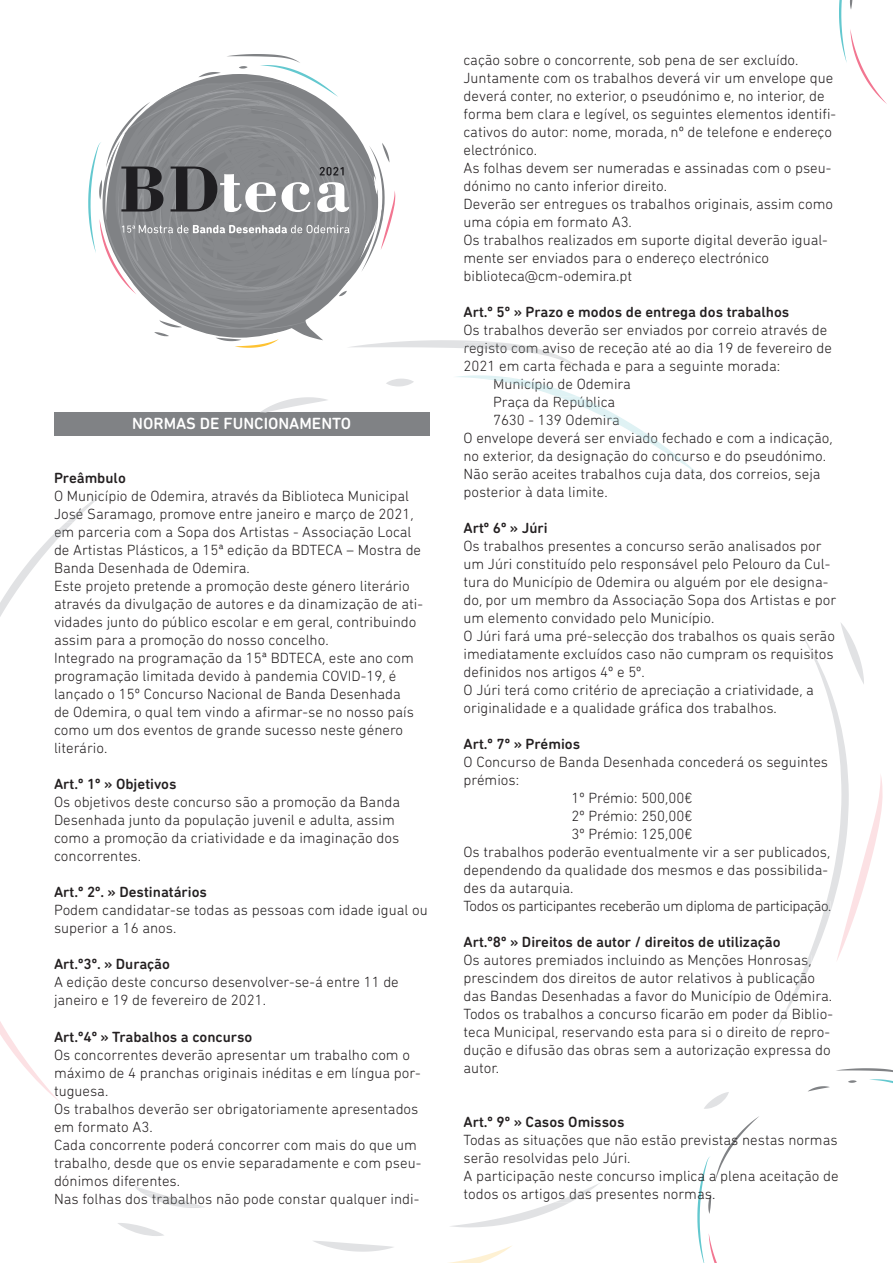
<style>
.page{position:relative;width:893px;height:1263px;background:#fff}
.page>*{position:absolute;margin:0;border:0;box-sizing:border-box;transform-origin:0 0}
.t1{font:500 16.5px "DIN Next Rounded LT Pro";color:#fff}
.t2{font:300 15px/18px "DIN Next Rounded LT Pro";color:#231f20}
.t3{font:300 15px/18px "DIN Next Rounded LT Pro";color:#383839}
.t4{font:500 15px "DIN Next Rounded LT Pro";color:#231f20}
.t5{font:300 15px "DIN Next Rounded LT Pro";color:#4b5456}
.t6{font:300 15px "DIN Next Rounded LT Pro";letter-spacing:-.03em;color:#383839}
.t7{font:300 15px "DIN Next Rounded LT Pro";color:#584c4f}
</style>
<div class="page">
<svg style="left:697px;top:1116px;width:62px;height:147px"></svg>
<svg style="left:808px;top:1068px;width:85px;height:24px"></svg>
<div style="left:54px;top:412px;width:375px;height:24px;background:#808285"></div>
<svg style="left:0;top:494px;width:102px;height:123px"></svg>
<svg style="left:0;top:1021px;width:59px;height:80px"></svg>
<svg style="left:260px;top:397px;width:67px;height:16px"></svg>
<svg style="left:386px;top:379px;width:28px;height:7px"></svg>
<svg style="left:456px;top:375px;width:244px;height:100px"></svg>
<svg style="left:88px;top:54px;width:492px;height:314px"></svg>
<svg style="left:313px;top:1241px;width:80px;height:11px"></svg>
<svg style="left:450px;top:1183px;width:150px;height:44px"></svg>
<svg style="left:449px;top:1246px;width:63px;height:17px"></svg>
<svg style="left:704px;top:1092px;width:25px;height:17px"></svg>
<svg style="left:777px;top:623px;width:106px;height:405px"></svg>
<svg style="left:135px;top:1184px;width:69px;height:24px"></svg>
<svg style="left:118px;top:1223px;width:46px;height:13px"></svg>
<svg style="left:839px;top:0;width:48px;height:104px"></svg>
<p class="t1" style="left:132px;top:414px;width:220px">NORMAS DE FUNCIONAMENTO</p>
<p class="t4" style="left:54px;top:470px;width:73px">Preâmbulo</p>
<p class="t3" style="left:54px;top:487px;width:361px">O Município de Odemira, através da Biblioteca Municipal<br>José Saramago, promove entre janeiro e março de 2021, em parceria com a Sopa dos Artistas - Associação Local</p>
<p class="t2" style="left:54px;top:541px;width:371px">de Artistas Plásticos, a 15ª edição da BDTECA – Mostra de Banda Desenhada de Odemira.<br>Este projeto pretende a promoção deste género literário através da divulgação de autores e da dinamização de ati&shy;vidades junto do público escolar e em geral, contribuindo assim para a promoção do nosso concelho.<br>Integrado na programação da 15ª BDTECA, este ano com programação limitada devido à pandemia COVID-19, é lançado o 15º Concurso Nacional de Banda Desenhada<br>de Odemira, o qual tem vindo a afirmar-se no nosso país como um dos eventos de grande sucesso neste género literário.</p>
<p class="t4" style="left:54px;top:776px;width:124px">Art.º 1º » Objetivos</p>
<p class="t2" style="left:54px;top:793px;width:348px">Os objetivos deste concurso são a promoção da Banda Desenhada junto da população juvenil e adulta, assim como a promoção da criatividade e da imaginação dos concorrentes.</p>
<p class="t4" style="left:54px;top:884px;width:155px">Art.º 2º. » Destinatários</p>
<p class="t2" style="left:54px;top:901px;width:375px">Podem candidatar-se todas as pessoas com idade igual ou superior a 16 anos.</p>
<p class="t4" style="left:54px;top:956px;width:117px">Art.º3º. » Duração</p>
<p class="t2" style="left:54px;top:973px;width:346px">A edição deste concurso desenvolver-se-á entre 11 de janeiro e 19 de fevereiro de 2021.</p>
<p class="t4" style="left:54px;top:1028px;width:200px">Art.º4º » Trabalhos a concurso</p>
<p class="t2" style="left:54px;top:1045px;width:368px">Os concorrentes deverão apresentar um trabalho com o máximo de 4 pranchas originais inéditas e em língua por-</p>
<p class="t2" style="left:54px;top:1099px;width:369px">Os trabalhos deverão ser obrigatoriamente apresentados em formato A3.<br>Cada concorrente poderá concorrer com mais do que um trabalho, desde que os envie separadamente e com pseu-</p>
<p class="t7" style="left:54px;top:1082px;width:56px">tuguesa.</p>
<p class="t3" style="left:54px;top:1171px;width:367px">dónimos diferentes.<br>Nas folhas dos trabalhos não pode constar qualquer indi-</p>
<p class="t2" style="left:463px;top:51px;width:374px">cação sobre o concorrente, sob pena de ser excluído.<br>Juntamente com os trabalhos deverá vir um envelope que deverá conter, no exterior, o pseudónimo e, no interior, de forma bem clara e legível, os seguintes elementos identifi&shy;cativos do autor: nome, morada, nº de telefone e endereço electrónico.<br>As folhas devem ser numeradas e assinadas com o pseu&shy;dónimo no canto inferior direito.<br>Deverão ser entregues os trabalhos originais, assim como uma cópia em formato A3.<br>Os trabalhos realizados em suporte digital deverão igual&shy;mente ser enviados para o endereço electrónico biblioteca@cm-odemira.pt</p>
<p class="t4" style="left:463px;top:303px;width:327px">Art.º 5º » Prazo e modos de entrega dos trabalhos</p>
<p class="t2" style="left:463px;top:321px;width:365px">Os trabalhos deverão ser enviados por correio através de</p>
<p class="t3" style="left:463px;top:339px;width:370px">registo com aviso de receção até ao dia 19 de fevereiro de<br>2021 em carta fechada e para a seguinte morada:</p>
<p class="t5" style="left:493px;top:376px;width:139px">Município de Odemira</p>
<p class="t5" style="left:493px;top:394px;width:124px">Praça da República</p>
<p class="t5" style="left:493px;top:412px;width:128px">7630 - 139 Odemira</p>
<p class="t5" style="left:463px;top:430px;width:371px">O envelope deverá ser enviado fechado e com a indicação,</p>
<p class="t5" style="left:463px;top:448px;width:364px">no exterior, da designação do concurso e do pseudónimo.</p>
<p class="t5" style="left:463px;top:466px;width:359px">Não serão aceites trabalhos cuja data, dos correios, seja</p>
<p class="t2" style="left:463px;top:483px;width:146px">posterior à data limite.</p>
<p class="t4" style="left:463px;top:519px;width:86px">Artº 6º » Júri</p>
<p class="t2" style="left:463px;top:537px;width:374px">Os trabalhos presentes a concurso serão analisados por um Júri constituído pelo responsável pelo Pelouro da Cul&shy;tura do Município de Odemira ou alguém por ele designa&shy;do, por um membro da Associação Sopa dos Artistas e por um elemento convidado pelo Município.</p>
<p class="t3" style="left:463px;top:627px;width:373px">O Júri fará uma pré-selecção dos trabalhos os quais serão imediatamente excluídos caso não cumpram os requisitos</p>
<p class="t2" style="left:463px;top:663px;width:352px">definidos nos artigos 4º e 5º.<br>O Júri terá como critério de apreciação a criatividade, a originalidade e a qualidade gráfica dos trabalhos.</p>
<p class="t4" style="left:463px;top:735px;width:118px">Art.º 7º » Prémios</p>
<p class="t2" style="left:463px;top:753px;width:366px">O Concurso de Banda Desenhada concederá os seguintes</p>
<p class="t2" style="left:463px;top:771px;width:57px">prémios:</p>
<p class="t2" style="left:571px;top:789px;width:122px">1º Prémio: 500,00€</p>
<p class="t2" style="left:571px;top:807px;width:122px">2º Prémio: 250,00€</p>
<p class="t2" style="left:571px;top:825px;width:122px">3º Prémio: 125,00€</p>
<p class="t2" style="left:463px;top:843px;width:368px">Os trabalhos poderão eventualmente vir a ser publicados,</p>
<p class="t2" style="left:463px;top:861px;width:366px">dependendo da qualidade dos mesmos e das possibilida-</p>
<p class="t2" style="left:463px;top:879px;width:112px">des da autarquia.</p>
<p class="t6" style="left:463px;top:898px;width:369px">Todos os participantes receberão um diploma de participação.</p>
<p class="t4" style="left:463px;top:933px;width:318px">Art.º8º » Direitos de autor / direitos de utilização</p>
<p class="t3" style="left:463px;top:951px;width:371px">Os autores premiados incluindo as Menções Honrosas, prescindem dos direitos de autor relativos à publicação das Bandas Desenhadas a favor do Município de Odemira.<br>Todos os trabalhos a concurso ficarão em poder da Biblio&shy;teca Municipal, reservando esta para si o direito de repro-</p>
<p class="t2" style="left:463px;top:1041px;width:369px">dução e difusão das obras sem a autorização expressa do autor.</p>
<p class="t4" style="left:463px;top:1113px;width:162px">Art.º 9º » Casos Omissos</p>
<p class="t2" style="left:463px;top:1131px;width:376px">Todas as situações que não estão previstas nestas normas serão resolvidas pelo Júri.</p>
<p class="t3" style="left:463px;top:1167px;width:377px">A participação neste concurso implica a plena aceitação de todos os artigos das presentes normas.</p>
</div>
